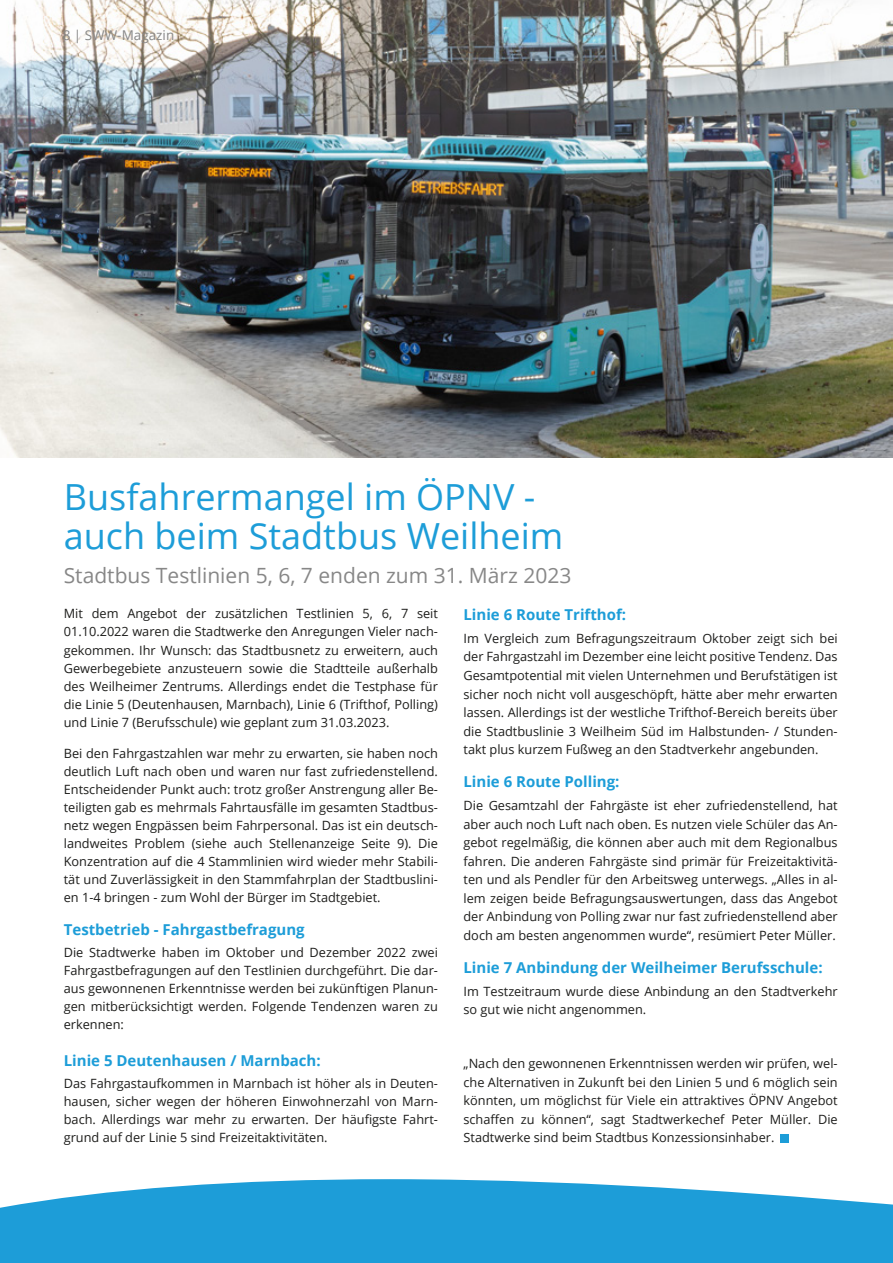
<style>
.page{position:relative;width:893px;height:1263px;background:#fff}
.page>*{position:absolute;margin:0;border:0;box-sizing:border-box;transform-origin:0 0}
.t1{font:36px/39px "Open Sans";color:#1d9dd8}
.t2{font:21px "Open Sans";color:#878787}
.t3{font:700 15px "Open Sans";color:#1d9dd8}
.t4{font:13.5px "Open Sans";color:#878787}
.t5{font:12.75px/18.1px "Open Sans";color:#1d1d1b;text-align:justify}
</style>
<div class="page">
<img style="left:0;top:0;width:893px;height:457px">
<svg style="left:0;top:1179px;width:893px;height:84px;background:#35a7dc"></svg>
<div style="left:781px;top:1134px;width:8px;height:8px;background:#1d9dd8"></div>
<p class="t4" style="left:63px;top:26px;width:113px">8 | SWW-Magazin</p>
<h1 class="t1" style="left:64px;top:477px;width:501px">Busfahrermangel im ÖPNV - auch beim Stadtbus Weilheim</h1>
<h2 class="t2" style="left:64px;top:561px;width:509px">Stadtbus Testlinien 5, 6, 7 enden zum 31. März 2023</h2>
<p class="t5" style="left:64px;top:604px;width:376px">Mit dem Angebot der zusätzlichen Testlinien 5, 6, 7 seit 01.10.2022 waren die Stadtwerke den Anregungen Vieler nach&shy;gekommen. Ihr Wunsch: das Stadtbusnetz zu erweitern, auch Gewerbegebiete anzusteuern sowie die Stadtteile außerhalb des Weilheimer Zentrums. Allerdings endet die Testphase für die Linie 5 (Deutenhausen, Marnbach), Linie 6 (Trifthof, Polling) und Linie 7 (Berufsschule) wie geplant zum 31.03.2023.</p>
<p class="t5" style="left:64px;top:744px;width:376px">Bei den Fahrgastzahlen war mehr zu erwarten, sie haben noch deutlich Luft nach oben und waren nur fast zufriedenstellend.<br>Entscheidender Punkt auch: trotz großer Anstrengung aller Be&shy;teiligten gab es mehrmals Fahrtausfälle im gesamten Stadtbus&shy;netz wegen Engpässen beim Fahrpersonal. Das ist ein deutsch&shy;landweites Problem (siehe auch Stellenanzeige Seite 9). Die Konzentration auf die 4 Stammlinien wird wieder mehr Stabili&shy;tät und Zuverlässigkeit in den Stammfahrplan der Stadtbuslini&shy;en 1-4 bringen - zum Wohl der Bürger im Stadtgebiet.</p>
<p class="t3" style="left:64px;top:919px;width:242px">Testbetrieb - Fahrgastbefragung</p>
<p class="t5" style="left:64px;top:943px;width:376px">Die Stadtwerke haben im Oktober und Dezember 2022 zwei Fahrgastbefragungen auf den Testlinien durchgeführt. Die dar&shy;aus gewonnenen Erkenntnisse werden bei zukünftigen Planun&shy;gen mitberücksichtigt werden. Folgende Tendenzen waren zu erkennen:</p>
<p class="t3" style="left:64px;top:1050px;width:258px">Linie 5 Deutenhausen / Marnbach:</p>
<p class="t5" style="left:64px;top:1074px;width:376px">Das Fahrgastaufkommen in Marnbach ist höher als in Deuten&shy;hausen, sicher wegen der höheren Einwohnerzahl von Marn&shy;bach. Allerdings war mehr zu erwarten. Der häufigste Fahrt&shy;grund auf der Linie 5 sind Freizeitaktivitäten.</p>
<p class="t3" style="left:463px;top:604px;width:164px">Linie 6 Route Trifthof:</p>
<p class="t5" style="left:463px;top:629px;width:376px;line-height:18.6px">Im Vergleich zum Befragungszeitraum Oktober zeigt sich bei der Fahrgastzahl im Dezember eine leicht positive Tendenz. Das Gesamtpotential mit vielen Unternehmen und Berufstätigen ist sicher noch nicht voll ausgeschöpft, hätte aber mehr erwarten lassen. Allerdings ist der westliche Trifthof-Bereich bereits über die Stadtbuslinie 3 Weilheim Süd im Halbstunden- / Stunden&shy;takt plus kurzem Fußweg an den Stadtverkehr angebunden.</p>
<p class="t3" style="left:463px;top:771px;width:158px">Linie 6 Route Polling:</p>
<p class="t5" style="left:463px;top:796px;width:376px;line-height:18.6px">Die Gesamtzahl der Fahrgäste ist eher zufriedenstellend, hat aber auch noch Luft nach oben. Es nutzen viele Schüler das An&shy;gebot regelmäßig, die können aber auch mit dem Regionalbus fahren. Die anderen Fahrgäste sind primär für Freizeitaktivitä&shy;ten und als Pendler für den Arbeitsweg unterwegs. „Alles in al&shy;lem zeigen beide Befragungsauswertungen, dass das Angebot der Anbindung von Polling zwar nur fast zufriedenstellend aber doch am besten angenommen wurde“, resümiert Peter Müller.</p>
<p class="t3" style="left:463px;top:957px;width:361px">Linie 7 Anbindung der Weilheimer Berufsschule:</p>
<p class="t5" style="left:463px;top:981px;width:376px;line-height:18.6px">Im Testzeitraum wurde diese Anbindung an den Stadtverkehr so gut wie nicht angenommen.</p>
<p class="t5" style="left:463px;top:1054px;width:376px;line-height:18.6px">„Nach den gewonnenen Erkenntnissen werden wir prüfen, wel&shy;che Alternativen in Zukunft bei den Linien 5 und 6 möglich sein könnten, um möglichst für Viele ein attraktives ÖPNV Angebot schaffen zu können“, sagt Stadtwerkechef Peter Müller. Die Stadtwerke sind beim Stadtbus Konzessionsinhaber.</p>
</div>
